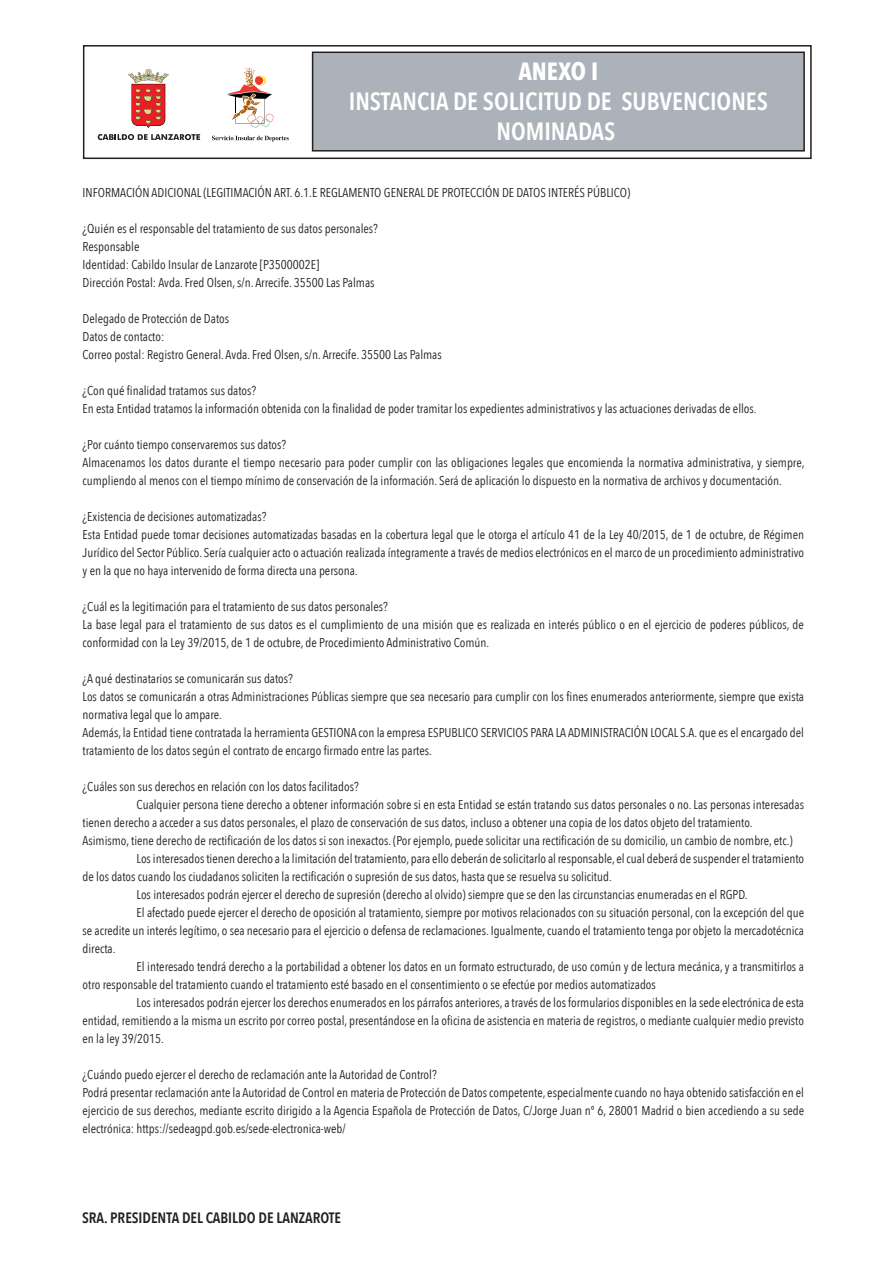
<style>
.page{position:relative;width:893px;height:1263px;background:#fff}
.page>*{position:absolute;margin:0;border:0;box-sizing:border-box;transform-origin:0 0}
.t1{font:600 24.9px/29.8px "Avenir Next Condensed";color:#fff;text-align:center}
.t2{font:700 24.9px "Avenir Next Condensed";color:#fff}
.t3{font:600 15px "Avenir Next Condensed";color:#231f20}
.t4{font:12.75px/18px "Avenir Next Condensed";color:#231f20}
</style>
<div class="page">
<div style="left:83px;top:45px;width:729px;height:114px;border:2px solid #231f20"></div>
<svg style="left:98px;top:134px;width:102px;height:6px"></svg>
<svg style="left:128px;top:69px;width:41px;height:59px"></svg>
<svg style="left:212px;top:136px;width:77px;height:5px"></svg>
<svg style="left:227px;top:67px;width:46px;height:61px"></svg>
<div style="left:312px;top:52px;width:493px;height:100px;background:#abb2b9;border:2px solid #231f20"></div>
<h1 class="t2" style="left:518px;top:56px;width:81px">ANEXO I</h1>
<h1 class="t1" style="left:349px;top:86px;width:421px">INSTANCIA DE SOLICITUD DE SUBVENCIONES<br>NOMINADAS</h1>
<p class="t4" style="left:83px;top:183px;width:549px">INFORMACIÓN ADICIONAL (LEGITIMACIÓN ART. 6.1.E REGLAMENTO GENERAL DE PROTECCIÓN DE DATOS INTERÉS PÚBLICO)</p>
<p class="t4" style="left:83px;top:219px;width:297px">¿Quién es el responsable del tratamiento de sus datos personales?<br>Responsable<br>Identidad: Cabildo Insular de Lanzarote [P3500002E]<br>Dirección Postal: Avda. Fred Olsen, s/n. Arrecife. 35500 Las Palmas</p>
<p class="t4" style="left:83px;top:309px;width:361px">Delegado de Protección de Datos<br>Datos de contacto:<br>Correo postal: Registro General. Avda. Fred Olsen, s/n. Arrecife. 35500 Las Palmas</p>
<p class="t4" style="left:83px;top:381px;width:676px">¿Con qué finalidad tratamos sus datos?<br>En esta Entidad tratamos la información obtenida con la finalidad de poder tramitar los expedientes administrativos y las actuaciones derivadas de ellos.</p>
<p class="t4" style="left:83px;top:435px;width:723px">¿Por cuánto tiempo conservaremos sus datos?<br>Almacenamos los datos durante el tiempo necesario para poder cumplir con las obligaciones legales que encomienda la normativa administrativa, y siempre, cumpliendo al menos con el tiempo mínimo de conservación de la información. Será de aplicación lo dispuesto en la normativa de archivos y documentación.</p>
<p class="t4" style="left:83px;top:507px;width:723px">¿Existencia de decisiones automatizadas?<br>Esta Entidad puede tomar decisiones automatizadas basadas en la cobertura legal que le otorga el artículo 41 de la Ley 40/2015, de 1 de octubre, de Régimen Jurídico del Sector Público. Sería cualquier acto o actuación realizada íntegramente a través de medios electrónicos en el marco de un procedimiento administrativo y en la que no haya intervenido de forma directa una persona.</p>
<p class="t4" style="left:83px;top:597px;width:723px">¿Cuál es la legitimación para el tratamiento de sus datos personales?<br>La base legal para el tratamiento de sus datos es el cumplimiento de una misión que es realizada en interés público o en el ejercicio de poderes públicos, de conformidad con la Ley 39/2015, de 1 de octubre, de Procedimiento Administrativo Común.</p>
<p class="t4" style="left:83px;top:669px;width:723px">¿A qué destinatarios se comunicarán sus datos?<br>Los datos se comunicarán a otras Administraciones Públicas siempre que sea necesario para cumplir con los fines enumerados anteriormente, siempre que exista normativa legal que lo ampare.<br>Además, la Entidad tiene contratada la herramienta GESTIONA con la empresa ESPUBLICO SERVICIOS PARA LA ADMINISTRACIÓN LOCAL S.A. que es el encargado del tratamiento de los datos según el contrato de encargo firmado entre las partes.</p>
<p class="t4" style="left:83px;top:777px;width:278px">¿Cuáles son sus derechos en relación con los datos facilitados?</p>
<p class="t4" style="left:137px;top:795px;width:669px">Cualquier persona tiene derecho a obtener información sobre si en esta Entidad se están tratando sus datos personales o no. Las personas interesadas</p>
<p class="t4" style="left:83px;top:813px;width:672px">tienen derecho a acceder a sus datos personales, el plazo de conservación de sus datos, incluso a obtener una copia de los datos objeto del tratamiento.</p>
<p class="t4" style="left:83px;top:831px;width:712px">Asimismo, tiene derecho de rectificación de los datos si son inexactos. (Por ejemplo, puede solicitar una rectificación de su domicilio, un cambio de nombre, etc.)</p>
<p class="t4" style="left:137px;top:849px;width:669px">Los interesados tienen derecho a la limitación del tratamiento, para ello deberán de solicitarlo al responsable, el cual deberá de suspender el tratamiento</p>
<p class="t4" style="left:83px;top:867px;width:531px">de los datos cuando los ciudadanos soliciten la rectificación o supresión de sus datos, hasta que se resuelva su solicitud.</p>
<p class="t4" style="left:137px;top:885px;width:612px">Los interesados podrán ejercer el derecho de supresión (derecho al olvido) siempre que se den las circunstancias enumeradas en el RGPD.</p>
<p class="t4" style="left:137px;top:903px;width:669px">El afectado puede ejercer el derecho de oposición al tratamiento, siempre por motivos relacionados con su situación personal, con la excepción del que</p>
<p class="t4" style="left:83px;top:921px;width:723px">se acredite un interés legítimo, o sea necesario para el ejercicio o defensa de reclamaciones. Igualmente, cuando el tratamiento tenga por objeto la mercadotécnica</p>
<p class="t4" style="left:83px;top:939px;width:34px">directa.</p>
<p class="t4" style="left:137px;top:957px;width:669px">El interesado tendrá derecho a la portabilidad a obtener los datos en un formato estructurado, de uso común y de lectura mecánica, y a transmitirlos a</p>
<p class="t4" style="left:83px;top:975px;width:575px">otro responsable del tratamiento cuando el tratamiento esté basado en el consentimiento o se efectúe por medios automatizados</p>
<p class="t4" style="left:137px;top:993px;width:669px">Los interesados podrán ejercer los derechos enumerados en los párrafos anteriores, a través de los formularios disponibles en la sede electrónica de esta</p>
<p class="t4" style="left:83px;top:1011px;width:723px">entidad, remitiendo a la misma un escrito por correo postal, presentándose en la oficina de asistencia en materia de registros, o mediante cualquier medio previsto</p>
<p class="t4" style="left:83px;top:1029px;width:83px">en la ley 39/2015.</p>
<p class="t4" style="left:83px;top:1065px;width:723px">¿Cuándo puedo ejercer el derecho de reclamación ante la Autoridad de Control?<br>Podrá presentar reclamación ante la Autoridad de Control en materia de Protección de Datos competente, especialmente cuando no haya obtenido satisfacción en el ejercicio de sus derechos, mediante escrito dirigido a la Agencia Española de Protección de Datos, C/Jorge Juan nº 6, 28001 Madrid o bien accediendo a su sede electrónica: https://sedeagpd.gob.es/sede-electronica-web/</p>
<p class="t3" style="left:82px;top:1204px;width:261px">SRA. PRESIDENTA DEL CABILDO DE LANZAROTE</p>
</div>
